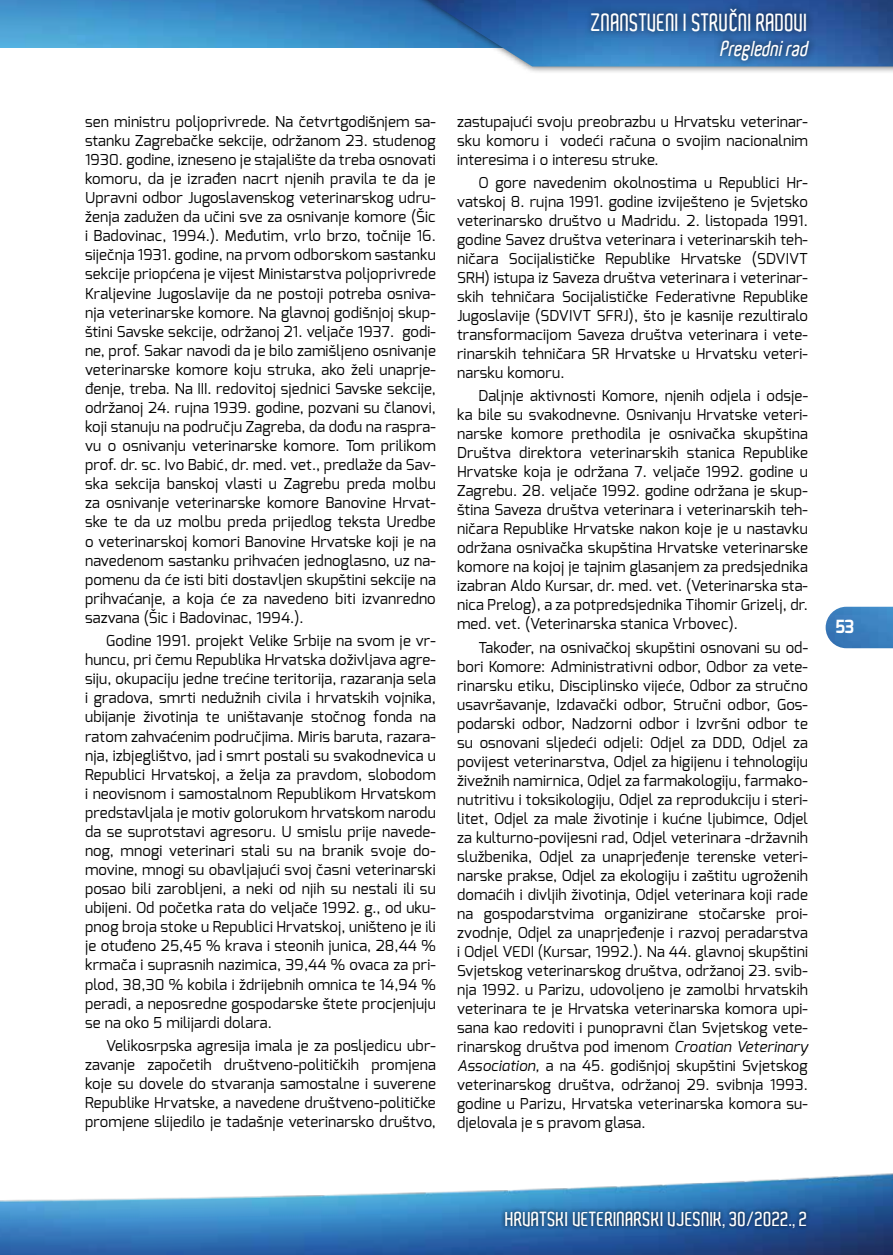
<style>
.page{position:relative;width:893px;height:1255px;background:#fff}
.page>*{position:absolute;margin:0;border:0;box-sizing:border-box;transform-origin:0 0}
.t1{font:600 24px "Aldo";color:#fff;scale:.9 1}
.t2{font:italic 600 21px "Aldo";color:#fff;scale:.9 1}
.t3{font:600 19.5px "Aldo";color:#fff}
.t4{font:700 18.15px "Exo";color:#fff;scale:.9 1}
.t5{font:15px/19px "Exo";letter-spacing:.01em;color:#000;text-align:justify}
.s1{font-family:"Libel Suit Rg";font-weight:400;font-size:22.5px}
.s2{font-style:italic}
</style>
<div class="page">
<img style="left:0;top:0;width:388px;height:47px">
<div style="left:388px;top:0;width:505px;height:75px;background:#000;opacity:.75"></div>
<img style="left:395px;top:0;width:498px;height:66px">
<img style="left:0;top:1173px;width:893px;height:81px">
<img style="left:826px;top:606px;width:67px;height:42px">
<div style="left:501px;top:1207px;width:310px;height:25px;background:#000;opacity:.75"></div>
<div style="left:584px;top:1px;width:233px;height:66px;background:#000;opacity:.75"></div>
<h1 class="t1" style="left:591px;top:9px;width:242px">ZNANSTVENI I STRU<span class="s1">Č</span>NI RADOVI</h1>
<h2 class="t2" style="left:720px;top:36px;width:104px">Preglednirad</h2>
<p class="t5" style="left:85px;top:112px;width:352px">sen ministru poljoprivrede. Na četvrtgodišnjem sa&shy;stanku Zagrebačke sekcije, održanom 23. studenog 1930. godine, izneseno je stajalište da treba osnovati komoru, da je izrađen nacrt njenih pravila te da je Upravni odbor Jugoslavenskog veterinarskog udru&shy;ženja zadužen da učini sve za osnivanje komore (Šic i Badovinac, 1994.). Međutim, vrlo brzo, točnije 16. siječnja 1931. godine, na prvom odborskom sastanku sekcije priopćena je vijest Ministarstva poljoprivrede Kraljevine Jugoslavije da ne postoji potreba osniva&shy;nja veterinarske komore. Na glavnoj godišnjoj skup&shy;štini Savske sekcije, održanoj 21. veljače 1937. godi&shy;ne, prof. Sakar navodi da je bilo zamišljeno osnivanje veterinarske komore koju struka, ako želi unaprje&shy;đenje, treba. Na III. redovitoj sjednici Savske sekcije, održanoj 24. rujna 1939. godine, pozvani su članovi, koji stanuju na području Zagreba, da dođu na raspra&shy;vu o osnivanju veterinarske komore. Tom prilikom prof. dr. sc. Ivo Babić, dr. med. vet., predlaže da Sav&shy;ska sekcija banskoj vlasti u Zagrebu preda molbu za osnivanje veterinarske komore Banovine Hrvat&shy;ske te da uz molbu preda prijedlog teksta Uredbe o veterinarskoj komori Banovine Hrvatske koji je na navedenom sastanku prihvaćen jednoglasno, uz na&shy;pomenu da će isti biti dostavljen skupštini sekcije na prihvaćanje, a koja će za navedeno biti izvanredno sazvana (Šic i Badovinac, 1994.).</p>
<p class="t5" style="left:85px;top:631px;width:352px;text-indent:21px">Godine 1991. projekt Velike Srbije na svom je vr&shy;huncu, pri čemu Republika Hrvatska doživljava agre&shy;siju, okupaciju jedne trećine teritorija, razaranja sela i gradova, smrti nedužnih civila i hrvatskih vojnika, ubijanje životinja te uništavanje stočnog fonda na ratom zahvaćenim područjima. Miris baruta, razara&shy;nja, izbjeglištvo, jad i smrt postali su svakodnevica u Republici Hrvatskoj, a želja za pravdom, slobodom i neovisnom i samostalnom Republikom Hrvatskom predstavljala je motiv golorukom hrvatskom narodu da se suprotstavi agresoru. U smislu prije navede&shy;nog, mnogi veterinari stali su na branik svoje do&shy;movine, mnogi su obavljajući svoj časni veterinarski posao bili zarobljeni, a neki od njih su nestali ili su ubijeni. Od početka rata do veljače 1992. g., od uku&shy;pnog broja stoke u Republici Hrvatskoj, uništeno je ili je otuđeno 25,45 % krava i steonih junica, 28,44 % krmača i suprasnih nazimica, 39,44 % ovaca za pri&shy;plod, 38,30 % kobila i ždrijebnih omnica te 14,94 % peradi, a neposredne gospodarske štete procjenjuju se na oko 5 milijardi dolara.</p>
<p class="t5" style="left:85px;top:1035px;width:352px;text-indent:21px">Velikosrpska agresija imala je za posljedicu ubr&shy;zavanje započetih društveno-političkih promjena koje su dovele do stvaranja samostalne i suverene Republike Hrvatske, a navedene društveno-političke promjene slijedilo je tadašnje veterinarsko društvo,</p>
<p class="t5" style="left:457px;top:112px;width:352px">zastupajući svoju preobrazbu u Hrvatsku veterinar&shy;sku komoru i vodeći računa o svojim nacionalnim interesima i o interesu struke.</p>
<p class="t5" style="left:457px;top:173px;width:352px;text-indent:21px">O gore navedenim okolnostima u Republici Hr&shy;vatskoj 8. rujna 1991. godine izviješteno je Svjetsko veterinarsko društvo u Madridu. 2. listopada 1991. godine Savez društva veterinara i veterinarskih teh&shy;ničara Socijalističke Republike Hrvatske (SDVIVT SRH) istupa iz Saveza društva veterinara i veterinar&shy;skih tehničara Socijalističke Federativne Republike Jugoslavije (SDVIVT SFRJ), što je kasnije rezultiralo transformacijom Saveza društva veterinara i vete&shy;rinarskih tehničara SR Hrvatske u Hrvatsku veteri&shy;narsku komoru.</p>
<p class="t5" style="left:457px;top:386px;width:352px;text-indent:21px">Daljnje aktivnosti Komore, njenih odjela i odsje&shy;ka bile su svakodnevne. Osnivanju Hrvatske veteri&shy;narske komore prethodila je osnivačka skupština Društva direktora veterinarskih stanica Republike Hrvatske koja je održana 7. veljače 1992. godine u Zagrebu. 28. veljače 1992. godine održana je skup&shy;ština Saveza društva veterinara i veterinarskih teh&shy;ničara Republike Hrvatske nakon koje je u nastavku održana osnivačka skupština Hrvatske veterinarske komore na kojoj je tajnim glasanjem za predsjednika izabran Aldo Kursar, dr. med. vet. (Veterinarska sta&shy;nica Prelog), a za potpredsjednika Tihomir Grizelj, dr. med. vet. (Veterinarska stanica Vrbovec).</p>
<p class="t5" style="left:457px;top:637px;width:352px;text-indent:21px">Također, na osnivačkoj skupštini osnovani su od&shy;bori Komore: Administrativni odbor, Odbor za vete&shy;rinarsku etiku, Disciplinsko vijeće, Odbor za stručno usavršavanje, Izdavački odbor, Stručni odbor, Gos&shy;podarski odbor, Nadzorni odbor i Izvršni odbor te su osnovani sljedeći odjeli: Odjel za DDD, Odjel za povijest veterinarstva, Odjel za higijenu i tehnologiju živežnih namirnica, Odjel za farmakologiju, farmako&shy;nutritivu i toksikologiju, Odjel za reprodukciju i steri&shy;litet, Odjel za male životinje i kućne ljubimce, Odjel za kulturno-povijesni rad, Odjel veterinara -državnih službenika, Odjel za unaprjeđenje terenske veteri&shy;narske prakse, Odjel za ekologiju i zaštitu ugroženih domaćih i divljih životinja, Odjel veterinara koji rade na gospodarstvima organizirane stočarske proi&shy;zvodnje, Odjel za unaprjeđenje i razvoj peradarstva i Odjel VEDI (Kursar, 1992.). Na 44. glavnoj skupštini Svjetskog veterinarskog društva, održanoj 23. svib&shy;nja 1992. u Parizu, udovoljeno je zamolbi hrvatskih veterinara te je Hrvatska veterinarska komora upi&shy;sana kao redoviti i punopravni član Svjetskog vete&shy;rinarskog društva pod imenom <span class="s2">Croatian Veterinary Association,</span> a na 45. godišnjoj skupštini Svjetskog veterinarskog društva, održanoj 29. svibnja 1993. godine u Parizu, Hrvatska veterinarska komora su&shy;djelovala je s pravom glasa.</p>
<p class="t4" style="left:835px;top:614px;width:22px">53</p>
<h3 class="t3" style="left:505px;top:1207px;width:304px">HRVATSKI VETERINARSKI VJESNIK, 30/2022., 2</h3>
</div>
